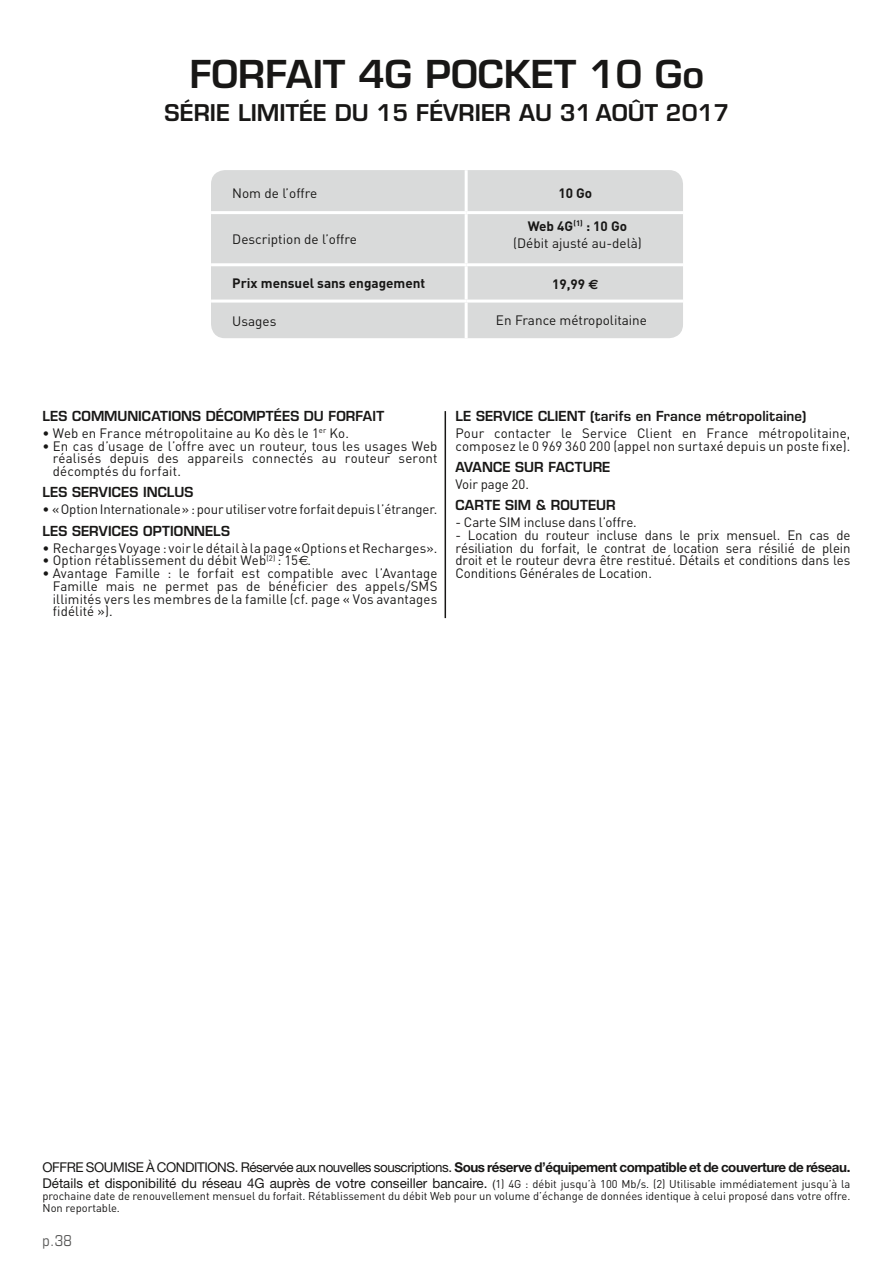
<style>
.page{position:relative;width:893px;height:1263px;background:#fff}
.page>*{position:absolute;margin:0;border:0;box-sizing:border-box;transform-origin:0 0}
.t1{font:600 37.5px "Eurostile LT Std";color:#181716}
.t2{font:600 22.5px "Eurostile LT Std";color:#181716}
.t3{font:condensed 15px "Eurostile LT Std";color:#565655}
.t4{font:13.5px/12.8px "DIN";letter-spacing:.005em;color:#181716;text-align:justify}
.t5{font:13.5px/15.6px "Helvetica Neue LT Std";letter-spacing:-.02em;color:#181716}
.t6{font:600 13.5px "Eurostile LT Std";letter-spacing:.01em;color:#181716}
.t7{font:700 13.5px "DIN";color:#181716}
.t8{font:11.25px/12px "DIN";color:#181716}
.s1{font-weight:700}
.s2{font-family:"Euro Sans"}
.s3{font-size:11.25px}
.s4{font-family:"DIN";font-size:11.25px}
</style>
<div class="page">
<hr style="left:445px;top:411px;width:1px;height:207px;background:#181716">
<div style="left:211px;top:170px;width:472px;height:168px;background:#d9dada;border-radius:14px"></div>
<hr style="left:465px;top:303px;width:3px;height:35px;background:#fff">
<hr style="left:465px;top:170px;width:3px;height:41px;background:#fff">
<hr style="left:465px;top:214px;width:3px;height:49px;background:#fff">
<hr style="left:211px;top:211px;width:255px;height:3px;background:#fff">
<hr style="left:466px;top:211px;width:217px;height:3px;background:#fff">
<hr style="left:211px;top:263px;width:255px;height:3px;background:#fff">
<hr style="left:466px;top:263px;width:217px;height:3px;background:#fff">
<hr style="left:465px;top:266px;width:3px;height:34px;background:#fff">
<hr style="left:211px;top:300px;width:255px;height:3px;background:#fff">
<hr style="left:466px;top:300px;width:217px;height:3px;background:#fff">
<h1 class="t1" style="left:190px;top:50px;width:516px">FORFAIT 4G POCKET 10 Go</h1>
<h2 class="t2" style="left:165px;top:98px;width:566px">SÉRIE LIMITÉE DU 15 FÉVRIER AU 31 AOÛT 2017</h2>
<p class="t4" style="left:232px;top:186px;width:86px">Nom de l’offre</p>
<p class="t7" style="left:558px;top:184px;width:35px">10 Go</p>
<p class="t4" style="left:232px;top:232px;width:126px">Description de l’offre</p>
<p class="t4" style="left:513px;top:217px;width:130px;line-height:17.7px;text-align:center"><span class="s1">Web 4G</span><sup>(1)</sup> <span class="s1">: 10 Go </span>(Débit ajusté au-delà)</p>
<p class="t7" style="left:232px;top:274px;width:194px">Prix mensuel sans engagement</p>
<p class="t7" style="left:552px;top:275px;width:48px">19,99 <span class="s2">2</span></p>
<p class="t4" style="left:232px;top:314px;width:46px">Usages</p>
<p class="t4" style="left:496px;top:313px;width:153px">En France métropolitaine</p>
<p class="t6" style="left:43px;top:407px;width:343px">LES COMMUNICATIONS DÉCOMPTÉES DU FORFAIT</p>
<p class="t4" style="left:43px;top:426px;width:308px">• Web en France métropolitaine au Ko dès le 1<sup>er</sup> Ko.</p>
<p class="t4" style="left:53px;top:439px;width:386px;text-indent:-10px">• En cas d’usage de l’offre avec un routeur, tous les usages Web réalisés depuis des appareils connectés au routeur seront décomptés du forfait.</p>
<p class="t6" style="left:43px;top:484px;width:152px">LES SERVICES INCLUS</p>
<p class="t4" style="left:43px;top:503px;width:396px">• «Option Internationale» : pour utiliser votre forfait depuis l’étranger.</p>
<p class="t6" style="left:43px;top:522px;width:189px">LES SERVICES OPTIONNELS</p>
<p class="t4" style="left:43px;top:541px;width:396px">• Recharges Voyage : voir le détail à la page «Options et Recharges».</p>
<p class="t4" style="left:43px;top:554px;width:270px">• Option rétablissement du débit Web<sup>(2)</sup> : 15<span class="s2">€</span>.</p>
<p class="t4" style="left:53px;top:567px;width:386px;text-indent:-10px">• Avantage Famille : le forfait est compatible avec l’Avantage Famille mais ne permet pas de bénéficier des appels/SMS illimités vers les membres de la famille (cf. page « Vos avantages fidélité »).</p>
<p class="t6" style="left:455px;top:407px;width:352px">LE SERVICE CLIENT (tarifs en France métropolitaine)</p>
<p class="t4" style="left:455px;top:426px;width:396px">Pour contacter le Service Client en France métropolitaine, composez le 0 969 360 200 (appel non surtaxé depuis un poste fixe).</p>
<p class="t6" style="left:455px;top:458px;width:157px">AVANCE SUR FACTURE</p>
<p class="t4" style="left:455px;top:477px;width:75px">Voir page 20.</p>
<p class="t6" style="left:455px;top:497px;width:162px">CARTE SIM &amp; ROUTEUR</p>
<p class="t4" style="left:455px;top:516px;width:183px">- Carte SIM incluse dans l’offre.</p>
<p class="t4" style="left:455px;top:528px;width:396px">- Location du routeur incluse dans le prix mensuel. En cas de résiliation du forfait, le contrat de location sera résilié de plein droit et le routeur devra être restitué. Détails et conditions dans les Conditions Générales de Location.</p>
<p class="t5" style="left:43px;top:1159px;width:809px">OFFRE SOUMISE À CONDITIONS. Réservée aux nouvelles souscriptions. <span class="s1">Sous réserve d’équipement compatible et de couverture de réseau.<br></span>Détails et disponibilité du réseau 4G auprès de votre conseiller bancaire. <span class="s3">(</span><span class="s4">1) 4G : débit jusqu’à 100 Mb/s. (2) Utilisable immédiatement jusqu’à la</span></p>
<p class="t8" style="left:43px;top:1190px;width:809px">prochaine date de renouvellement mensuel du forfait. Rétablissement du débit Web pour un volume d’échange de données identique à celui proposé dans votre offre.<br>Non reportable.</p>
<p class="t3" style="left:43px;top:1231px;width:31px">p.38</p>
</div>
